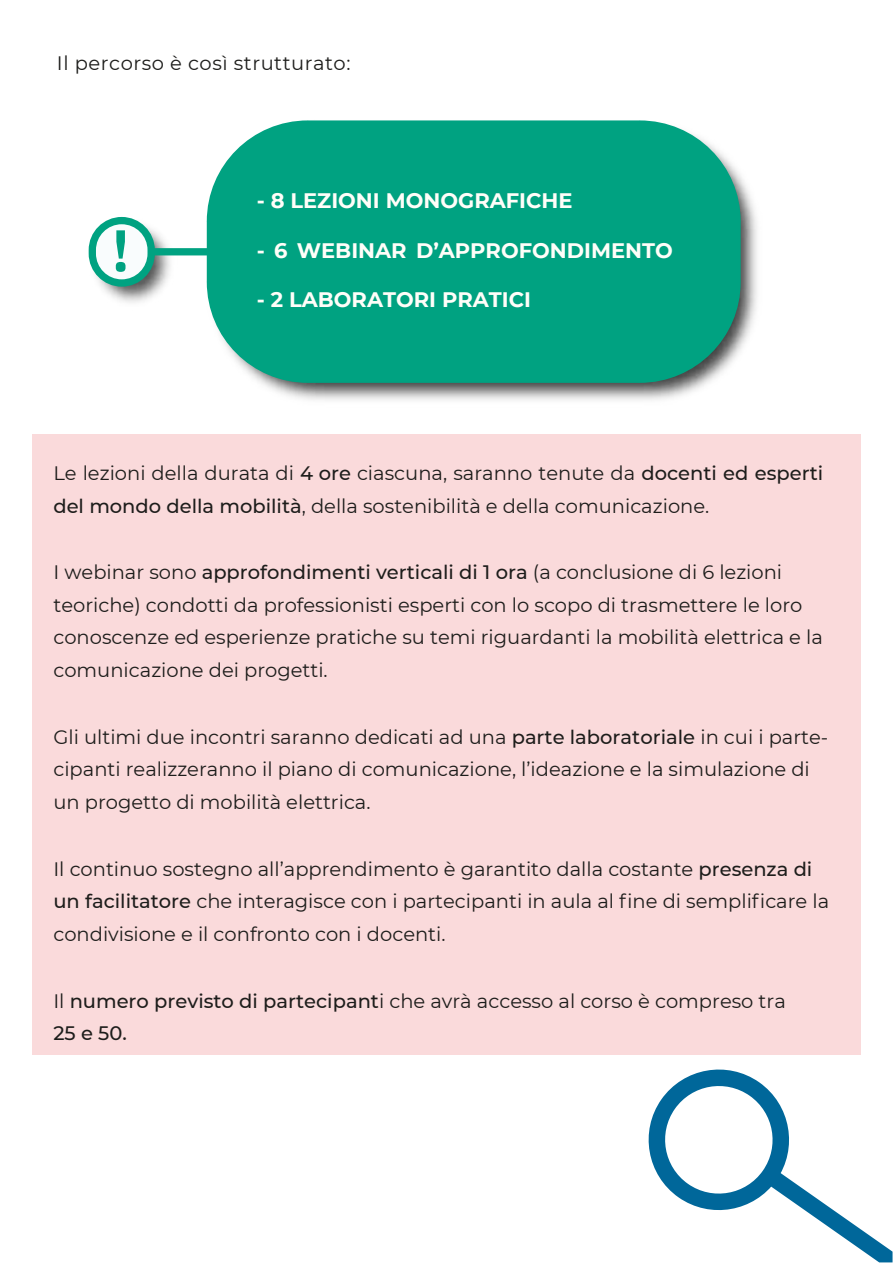
<style>
.page{position:relative;width:893px;height:1264px;background:#fff}
.page>*{position:absolute;margin:0;border:0;box-sizing:border-box;transform-origin:0 0}
.t1{font:700 58.5px "IBM Plex Sans Cond";color:#00a281}
.t2{font:700 21px "Montserrat";color:#fffef9}
.t3{font:19.5px/32.5px "Montserrat";color:#1d1d1b}
.t4{font:19.5px "Montserrat";letter-spacing:.025em;color:#1d1d1b}
.s1{font-weight:500}
</style>
<div class="page">
<img style="left:205px;top:175px;width:552px;height:225px">
<div style="left:207px;top:120px;width:533px;height:263px;background:#00a281"></div>
<img style="left:88px;top:216px;width:89px;height:87px">
<svg style="left:89px;top:217px;width:66px;height:70px"></svg>
<div style="left:150px;top:248px;width:61px;height:7px;background:#00a281"></div>
<svg style="left:648px;top:1069px;width:244px;height:193px"></svg>
<p class="t4" style="left:57px;top:51px;width:295px">Il percorso è così strutturato:</p>
<h1 class="t1" style="left:112px;top:211px;width:19px">!</h1>
<p class="t2" style="left:257px;top:188px;width:317px">- 8 LEZIONI MONOGRAFICHE</p>
<p class="t2" style="left:257px;top:237px;width:417px">- 6 WEBINAR D’APPROFONDIMENTO</p>
<p class="t2" style="left:257px;top:287px;width:276px">- 2 LABORATORI PRATICI</p>
<p class="t3" style="left:53px;top:456px;width:771px">Le lezioni della durata di <span class="s1">4 ore</span> ciascuna, saranno tenute da <span class="s1">docenti ed esperti del mondo della mobilità</span>, della sostenibilità e della comunicazione.</p>
<p class="t3" style="left:53px;top:555px;width:770px">I webinar sono <span class="s1">approfondimenti verticali di 1 ora</span> (a conclusione di 6 lezioni teoriche) condotti da professionisti esperti con lo scopo di trasmettere le loro conoscenze ed esperienze pratiche su temi riguardanti la mobilità elettrica e la comunicazione dei progetti.</p>
<p class="t3" style="left:53px;top:720px;width:776px">Gli ultimi due incontri saranno dedicati ad una <span class="s1">parte laboratoriale</span> in cui i parte&shy;cipanti realizzeranno il piano di comunicazione, l’ideazione e la simulazione di un progetto di mobilità elettrica.</p>
<p class="t3" style="left:53px;top:852px;width:777px">Il continuo sostegno all’apprendimento è garantito dalla costante <span class="s1">presenza di un facilitatore</span> che interagisce con i partecipanti in aula al fine di semplificare la condivisione e il confronto con i docenti.</p>
<p class="t3" style="left:53px;top:984px;width:733px">Il <span class="s1">numero previsto di partecipant</span>i che avrà accesso al corso è compreso tra<br><span class="s1">25 e 50.</span></p>
</div>
